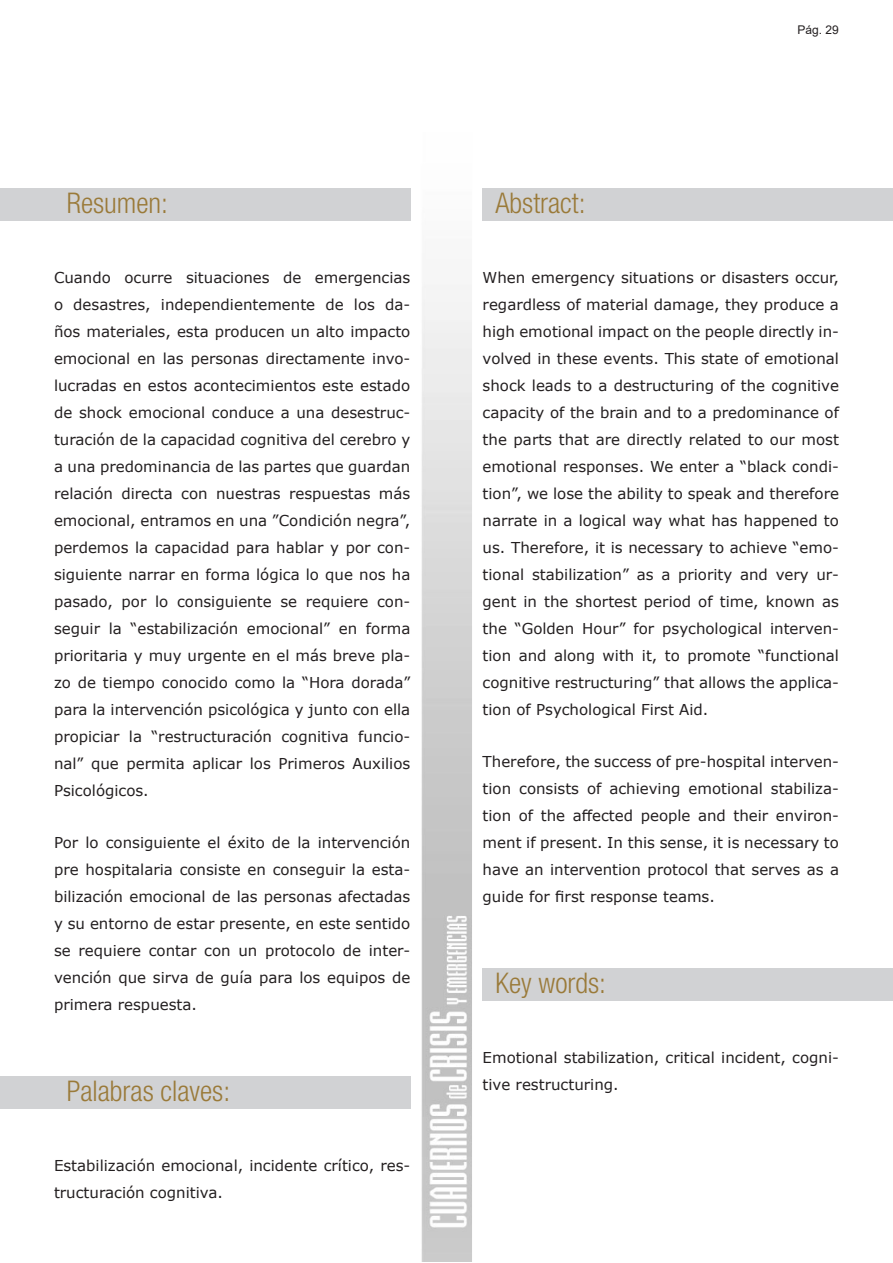
<style>
.page{position:relative;width:893px;height:1263px;background:#fff}
.page>*{position:absolute;margin:0;border:0;box-sizing:border-box;transform-origin:0 0}
.Títol_APARTAT_-_esqu{font:300 condensed 28.5px "Helvetica Neue LT Std";color:#9a7a39}
.Títol_APARTAT_-_dret{font:300 condensed 28.5px "Helvetica Neue LT Std";color:#9a7a39}
.Paragraf_BO{font:15px/27px "Verdana";color:#231f20;text-align:justify}
.t1{font:12px "Arial";color:#231f20}
</style>
<div class="page">
<img style="left:0;top:188px;width:893px;height:1074px">
<div style="left:0;top:189px;width:410px;height:32px;background:#d1d2d4"></div>
<div style="left:0;top:1076px;width:410px;height:33px;background:#d1d2d4"></div>
<div style="left:483px;top:189px;width:410px;height:32px;background:#d1d2d4"></div>
<div style="left:483px;top:968px;width:410px;height:33px;background:#d1d2d4"></div>
<p class="Títol_APARTAT_-_esqu" style="left:67px;top:187px;width:103px">Resumen:</p>
<p class="Paragraf_BO" style="left:54px;top:264px;width:358px">Cuando ocurre situaciones de emergencias o desastres, independientemente de los da&shy;ños materiales, esta producen un alto impacto emocional en las personas directamente invo&shy;lucradas en estos acontecimientos este estado de shock emocional conduce a una desestruc&shy;turación de la capacidad cognitiva del cerebro y a una predominancia de las partes que guardan relación directa con nuestras respuestas más emocional, entramos en una ”Condición negra”, perdemos la capacidad para hablar y por con&shy;siguiente narrar en forma lógica lo que nos ha pasado, por lo consiguiente se requiere con&shy;seguir la “estabilización emocional” en forma prioritaria y muy urgente en el más breve pla&shy;zo de tiempo conocido como la “Hora dorada” para la intervención psicológica y junto con ella propiciar la “restructuración cognitiva funcio&shy;nal” que permita aplicar los Primeros Auxilios Psicológicos.</p>
<p class="Paragraf_BO" style="left:54px;top:829px;width:358px">Por lo consiguiente el éxito de la intervención pre hospitalaria consiste en conseguir la esta&shy;bilización emocional de las personas afectadas y su entorno de estar presente, en este sentido se requiere contar con un protocolo de inter&shy;vención que sirva de guía para los equipos de primera respuesta.</p>
<p class="Títol_APARTAT_-_esqu" style="left:67px;top:1074px;width:165px">Palabras claves:</p>
<p class="Paragraf_BO" style="left:54px;top:1151px;width:358px">Estabilización emocional, incidente crítico, res&shy;tructuración cognitiva.</p>
<p class="Títol_APARTAT_-_dret" style="left:495px;top:187px;width:92px">Abstract:</p>
<p class="t1" style="left:798px;top:21px;width:43px">Pág. 29</p>
<p class="Paragraf_BO" style="left:483px;top:264px;width:358px">When emergency situations or disasters occur, regardless of material damage, they produce a high emotional impact on the people directly in&shy;volved in these events. This state of emotional shock leads to a destructuring of the cognitive capacity of the brain and to a predominance of the parts that are directly related to our most emotional responses. We enter a “black condi&shy;tion”, we lose the ability to speak and therefore narrate in a logical way what has happened to us. Therefore, it is necessary to achieve “emo&shy;tional stabilization” as a priority and very ur&shy;gent in the shortest period of time, known as the “Golden Hour” for psychological interven&shy;tion and along with it, to promote “functional cognitive restructuring” that allows the applica&shy;tion of Psychological First Aid.</p>
<p class="Paragraf_BO" style="left:483px;top:748px;width:358px">Therefore, the success of pre-hospital interven&shy;tion consists of achieving emotional stabiliza&shy;tion of the affected people and their environ&shy;ment if present. In this sense, it is necessary to have an intervention protocol that serves as a guide for first response teams.</p>
<p class="Títol_APARTAT_-_dret" style="left:495px;top:966px;width:112px">Key words:</p>
<p class="Paragraf_BO" style="left:483px;top:1043px;width:358px">Emotional stabilization, critical incident, cogni&shy;tive restructuring.</p>
</div>
